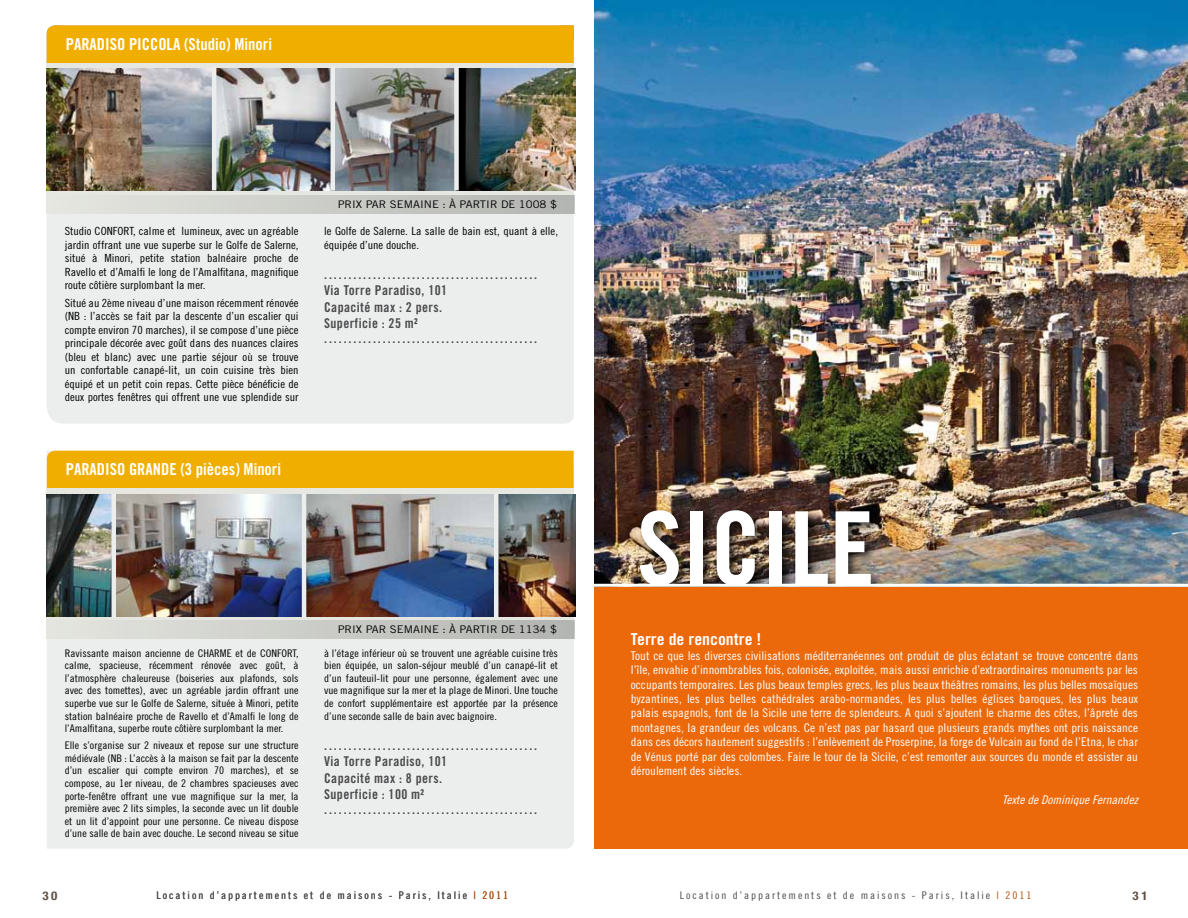
<style>
.page{position:relative;width:1188px;height:918px;background:#fff}
.page>*{position:absolute;margin:0;border:0;box-sizing:border-box;transform-origin:0 0}
.t1{font:101.85px "Trade Gothic Bold Cond Twenty";color:#fff}
.t2{font:16.5px "Trade Gothic Bold Cond Twenty";color:#fff}
.t3{font:16.5px "Trade Gothic Bold Cond Twenty";color:#fff;scale:1.08 1}
.t4{font:13.5px/16.5px "Trade Gothic Bold Cond Twenty";letter-spacing:.03em;color:#4b4b4d}
.t5{font:12px/14.4px "Trade Gothic Cond Eighteen";color:#fff;text-align:justify;scale:1.08 1}
.t6{font:12px "Trade Gothic Cond Eighteen Obl";color:#fff;scale:1.08 1}
.t7{font:700 condensed 12px "Helvetica Neue";color:#5e4f45;scale:1.08 1}
.t8{font:11.25px/13.5px "Trade Gothic Cond Eighteen";color:#000;text-align:justify;scale:1.08 1}
.t9{font:10.5px/12.6px "Trade Gothic Cond Eighteen";color:#000;text-align:justify;scale:1.08 1}
.t10{font:10.5px "Trade Gothic Cond Eighteen";letter-spacing:.17em;color:#4b4b4d;scale:1.08 1}
.t11{font:10.5px "Trade Gothic";color:#000;scale:1.08 1}
.s1{color:#b14f0f}
</style>
<div class="page">
<img style="left:594px;top:0;width:594px;height:589px">
<div style="left:47px;top:214px;width:527px;height:209px;background:#eceded"></div>
<div style="left:47px;top:26px;width:527px;height:37px;background:#f0af00"></div>
<div style="left:47px;top:639px;width:527px;height:210px;background:#eceded"></div>
<div style="left:47px;top:451px;width:527px;height:37px;background:#f0af00"></div>
<div style="left:47px;top:63px;width:527px;height:151px;background:#e6e7e1"></div>
<svg style="left:47px;top:488px;width:527px;height:133px;background:#d6d6d2"></svg>
<div style="left:47px;top:196px;width:527px;height:18px;background:linear-gradient(to right,#e6e7e1,#b2b4b1)"></div>
<div style="left:31px;top:621px;width:543px;height:18px;background:linear-gradient(to right,#e9e9e4,#b1b3b0)"></div>
<div style="left:177px;top:68px;width:5px;height:124px;background:#eceded"></div>
<div style="left:637px;top:506px;width:246px;height:92px;background:#000;opacity:.75"></div>
<img style="left:498px;top:494px;width:77px;height:122px">
<img style="left:116px;top:494px;width:186px;height:122px">
<img style="left:306px;top:494px;width:188px;height:122px">
<img style="left:47px;top:494px;width:65px;height:122px">
<img style="left:332px;top:68px;width:243px;height:123px">
<img style="left:333px;top:68px;width:123px;height:123px">
<img style="left:213px;top:68px;width:119px;height:123px">
<img style="left:47px;top:68px;width:166px;height:123px">
<hr style="left:212px;top:66px;width:4px;height:124px;background:#eceded">
<hr style="left:331px;top:66px;width:4px;height:124px;background:#eceded">
<div style="left:454px;top:66px;width:5px;height:124px;background:#eceded"></div>
<hr style="left:112px;top:494px;width:4px;height:124px;background:#eceded">
<hr style="left:302px;top:494px;width:4px;height:124px;background:#eceded">
<hr style="left:494px;top:494px;width:4px;height:124px;background:#eceded">
<div style="left:595px;top:587px;width:593px;height:261px;background:#eb690b"></div>
<hr style="left:594px;top:584px;width:594px;height:3px;background:#fff">
<h2 class="t2" style="left:66px;top:34px;width:208px">Paradiso Piccola (Studio) Minori</h2>
<p class="t8" style="left:65px;top:224px;width:218px">Studio CONFORT, calme et lumineux, avec un agréable jardin offrant une vue superbe sur le Golfe de Salerne, situé à Minori, petite station balnéaire proche de Ravello et d’Amalfi le long de l’Amalfitana, magnifique route côtière surplombant la mer.</p>
<p class="t8" style="left:65px;top:296px;width:218px">Situé au 2ème niveau d’une maison récemment rénovée (NB : l’accès se fait par la descente d’un escalier qui compte environ 70 marches), il se compose d’une pièce principale décorée avec goût dans des nuances claires (bleu et blanc) avec une partie séjour où se trouve un confortable canapé-lit, un coin cuisine très bien équipé et un petit coin repas. Cette pièce bénéficie de deux portes fenêtres qui offrent une vue splendide sur</p>
<h2 class="t2" style="left:66px;top:459px;width:217px">Paradiso Grande (3 pièces) Minori</h2>
<p class="t11" style="left:338px;top:198px;width:204px">PRIX PAR SEMAINE : À PARTIR DE 1008 $</p>
<p class="t8" style="left:324px;top:224px;width:218px">le Golfe de Salerne. La salle de bain est, quant à elle, équipée d’une douche.</p>
<p class="t4" style="left:324px;top:266px;width:215px">............................................<br>Via Torre Paradiso, 101<br>Capacité max : 2 pers.<br>Superficie : 25 m²</p>
<p class="t4" style="left:324px;top:330px;width:215px">............................................</p>
<p class="t9" style="left:65px;top:647px;width:218px">Ravissante maison ancienne de CHARME et de CONFORT, calme, spacieuse, récemment rénovée avec goût, à l’atmosphère chaleureuse (boiseries aux plafonds, sols avec des tomettes), avec un agréable jardin offrant une superbe vue sur le Golfe de Salerne, située à Minori, petite station balnéaire proche de Ravello et d’Amalfi le long de l’Amalfitana, superbe route côtière surplombant la mer.</p>
<p class="t9" style="left:65px;top:739px;width:218px">Elle s’organise sur 2 niveaux et repose sur une structure médiévale (NB : L’accès à la maison se fait par la descente d’un escalier qui compte environ 70 marches), et se compose, au 1er niveau, de 2 chambres spacieuses avec porte-fenêtre offrant une vue magnifique sur la mer, la première avec 2 lits simples, la seconde avec un lit double et un lit d’appoint pour une personne. Ce niveau dispose d’une salle de bain avec douche. Le second niveau se situe</p>
<p class="t11" style="left:338px;top:623px;width:204px">PRIX PAR SEMAINE : À PARTIR DE 1134 $</p>
<p class="t9" style="left:324px;top:647px;width:218px">à l’étage inférieur où se trouvent une agréable cuisine très bien équipée, un salon-séjour meublé d’un canapé-lit et d’un fauteuil-lit pour une personne, également avec une vue magnifique sur la mer et la plage de Minori. Une touche de confort supplémentaire est apportée par la présence d’une seconde salle de bain avec baignoire.</p>
<p class="t4" style="left:324px;top:736px;width:215px">............................................<br>Via Torre Paradiso, 101<br>Capacité max : 8 pers.<br>Superficie : 100 m²</p>
<p class="t4" style="left:324px;top:801px;width:215px">............................................</p>
<h1 class="t1" style="left:637px;top:487px;width:239px">Sicile</h1>
<h2 class="t3" style="left:631px;top:629px;width:122px">Terre de rencontre !</h2>
<p class="t5" style="left:631px;top:648px;width:471px">Tout ce que les diverses civilisations méditerranéennes ont produit de plus éclatant se trouve concentré dans l’île, envahie d’innombrables fois, colonisée, exploitée, mais aussi enrichie d’extraordinaires monuments par les occupants temporaires. Les plus beaux temples grecs, les plus beaux théâtres romains, les plus belles mosaïques byzantines, les plus belles cathédrales arabo-normandes, les plus belles églises baroques, les plus beaux palais espagnols, font de la Sicile une terre de splendeurs. A quoi s’ajoutent le charme des côtes, l’âpreté des montagnes, la grandeur des volcans. Ce n’est pas par hasard que plusieurs grands mythes ont pris naissance dans ces décors hautement suggestifs : l’enlèvement de Proserpine, la forge de Vulcain au fond de l’Etna, le char de Vénus porté par des colombes. Faire le tour de la Sicile, c’est remonter aux sources du monde et assister au déroulement des siècles.</p>
<p class="t6" style="left:1002px;top:792px;width:127px">Texte de Dominique Fernandez</p>
<p class="t7" style="left:42px;top:889px;width:16px">30</p>
<p class="t10" style="left:157px;top:889px;width:327px">Location d’appartements et de maisons - Paris, Italie <span class="s1">| 2011</span></p>
<p class="t10" style="left:680px;top:889px;width:327px">Location d’appartements et de maisons - Paris, Italie <span class="s1">| 2011</span></p>
<p class="t7" style="left:1132px;top:889px;width:16px">31</p>
</div>
